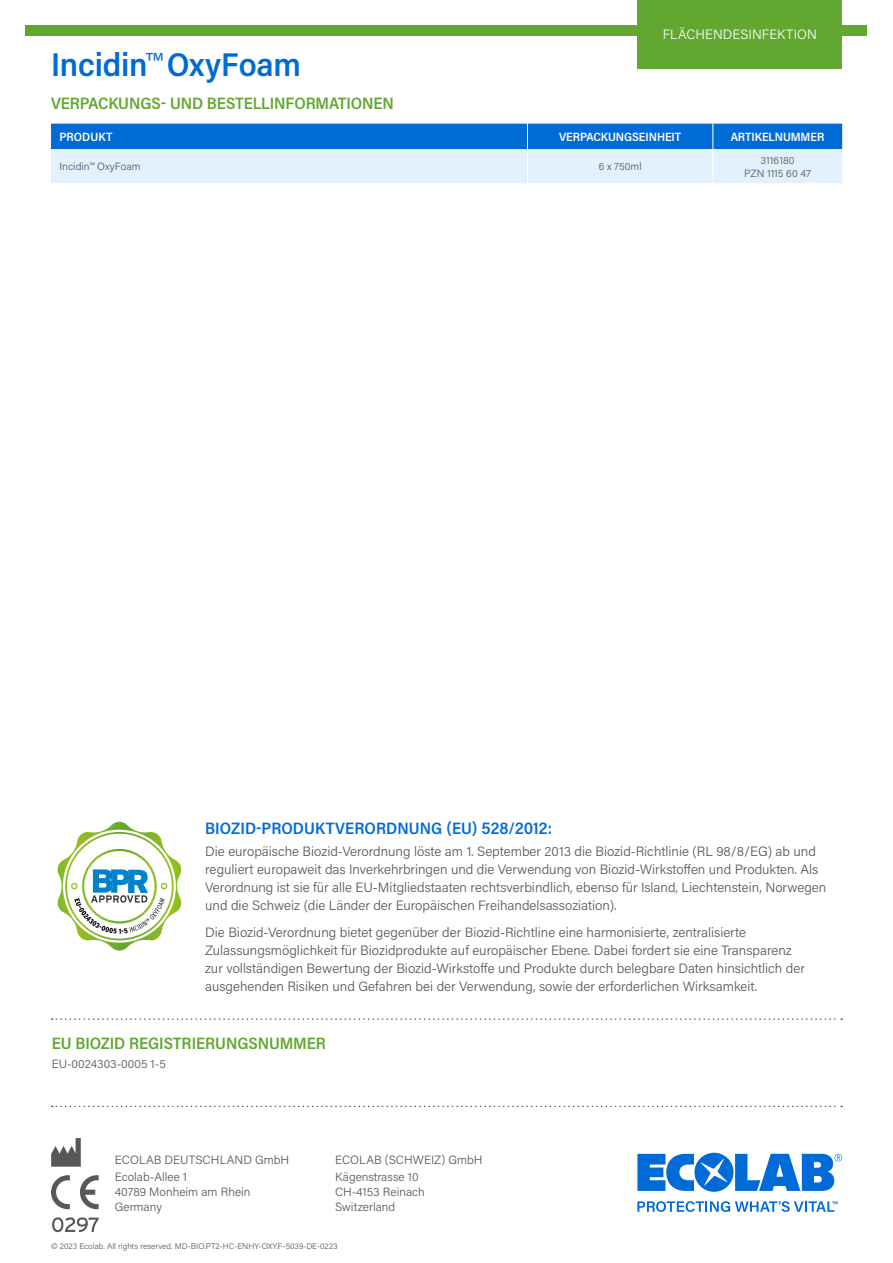
<style>
.page{position:relative;width:893px;height:1263px;background:#fff}
.page>*{position:absolute;margin:0;border:0;box-sizing:border-box;transform-origin:0 0}
.t1{font:600 33px "Acumin Pro Semi Cond";letter-spacing:-.005em;color:#006bd7}
.t2{font:600 16.5px "Acumin Pro Semi Cond";letter-spacing:-.005em;color:#61a730}
.t3{font:600 16.5px "Acumin Pro Semi Cond";letter-spacing:.005em;color:#006bd7}
.t4{font:300 13.5px/18px "Acumin Pro";color:#575756}
.t5{font:300 13.5px "Acumin Pro";letter-spacing:.01em;color:#fff}
.t6{font:300 12px/17.1px "Acumin Pro";color:#575756}
.t7{font:600 12px "Acumin Pro Semi Cond";letter-spacing:-.005em;color:#fff}
.t8{font:300 10.5px/12.6px "Acumin Pro";color:#575756;text-align:center}
.t9{font:300 8.25px "Acumin Pro";color:#575756}
.s1{font-family:"Acumin Pro";font-weight:300}
</style>
<div class="page">
<svg style="left:52px;top:1106px;width:790px;height:1px"></svg>
<svg style="left:52px;top:1018px;width:790px;height:2px"></svg>
<div style="left:26px;top:26px;width:841px;height:10px;background:#61a730"></div>
<div style="left:638px;top:0;width:204px;height:68px;background:#61a730"></div>
<svg style="left:80px;top:1175px;width:19px;height:34px"></svg>
<svg style="left:51px;top:1175px;width:19px;height:34px"></svg>
<svg style="left:51px;top:1138px;width:30px;height:29px"></svg>
<svg style="left:52px;top:1217px;width:47px;height:15px"></svg>
<svg style="left:637px;top:1153px;width:205px;height:39px"></svg>
<svg style="left:637px;top:1201px;width:201px;height:11px"></svg>
<svg style="left:51px;top:124px;width:791px;height:59px;background:#82b8eb"></svg>
<svg style="left:57px;top:822px;width:125px;height:129px"></svg>
<p class="t5" style="left:663px;top:25px;width:156px">FLÄCHENDESINFEKTION</p>
<h1 class="t1" style="left:51px;top:41px;width:251px">Incidin<span class="s1">™</span>OxyFoam</h1>
<p class="t2" style="left:51px;top:92px;width:344px">VERPACKUNGS- UND BESTELLINFORMATIONEN</p>
<p class="t7" style="left:60px;top:128px;width:54px">PRODUKT</p>
<p class="t7" style="left:559px;top:128px;width:124px">VERPACKUNGSEINHEIT</p>
<p class="t7" style="left:731px;top:128px;width:95px">ARTIKELNUMMER</p>
<p class="t8" style="left:60px;top:160px;width:83px">Incidin™ OxyFoam</p>
<p class="t8" style="left:599px;top:160px;width:45px">6 x 750ml</p>
<p class="t8" style="left:744px;top:154px;width:68px">3116180<br>PZN 1115 60 47</p>
<p class="t3" style="left:205px;top:816px;width:348px">BIOZID-PRODUKTVERORDNUNG (EU) 528/2012:</p>
<p class="t4" style="left:205px;top:842px;width:623px">Die europäische Biozid-Verordnung löste am 1. September 2013 die Biozid-Richtlinie (RL 98/8/EG) ab und reguliert europaweit das Inverkehrbringen und die Verwendung von Biozid-Wirkstoffen und Produkten. Als Verordnung ist sie für alle EU-Mitgliedstaaten rechtsverbindlich, ebenso für Island, Liechtenstein, Norwegen und die Schweiz (die Länder der Europäischen Freihandelsassoziation).</p>
<p class="t4" style="left:205px;top:922px;width:601px">Die Biozid-Verordnung bietet gegenüber der Biozid-Richtline eine harmonisierte, zentralisierte Zulassungsmöglichkeit für Biozidprodukte auf europäischer Ebene. Dabei fordert sie eine Transparenz zur vollständigen Bewertung der Biozid-Wirkstoffe und Produkte durch belegbare Daten hinsichtlich der ausgehenden Risiken und Gefahren bei der Verwendung, sowie der erforderlichen Wirksamkeit.</p>
<p class="t2" style="left:52px;top:1031px;width:276px">EU BIOZID REGISTRIERUNGSNUMMER</p>
<p class="t6" style="left:52px;top:1055px;width:116px">EU-0024303-0005 1-5</p>
<p class="t6" style="left:115px;top:1151px;width:176px">ECOLAB DEUTSCHLAND GmbH<br>Ecolab-Allee 1</p>
<p class="t6" style="left:115px;top:1184px;width:137px;line-height:15px">40789 Monheim am Rhein<br>Germany</p>
<p class="t6" style="left:335px;top:1151px;width:149px">ECOLAB (SCHWEIZ) GmbH<br>Kägenstrasse 10</p>
<p class="t6" style="left:335px;top:1184px;width:91px;line-height:15px">CH-4153 Reinach<br>Switzerland</p>
<p class="t9" style="left:51px;top:1240px;width:288px">© 2023 Ecolab. All rights reserved. MD-BIO.PT2-HC-ENHY-OXY.F-5039-DE-0223</p>
</div>
